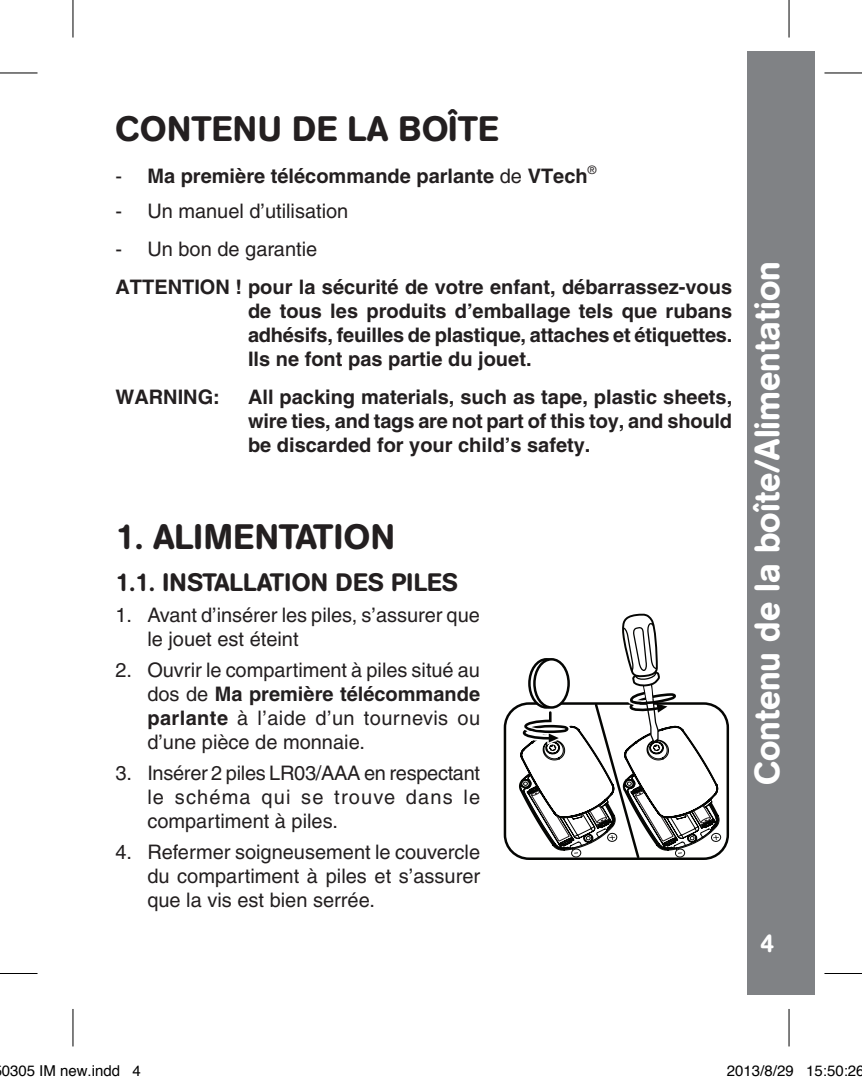
<style>
.page{position:relative;width:862px;height:1084px;background:#fff}
.page>*{position:absolute;margin:0;border:0;box-sizing:border-box;transform-origin:0 0}
.RIGHT_BAR{font:500 35px "AG Book Rounded";color:#fff}
.Headline{font:500 35px "AG Book Rounded";letter-spacing:.02em;color:#231f20}
.Wu_Big_Head{font:500 35px "AG Book Rounded";color:#231f20}
.Wu_Sec_Head{font:500 25px "AG Book Rounded";letter-spacing:.02em;color:#231f20}
.t1{font:500 25px "AG Book Rounded";color:#fff}
.Wu_General{font:500 20px/24px "Helvetica";color:#231f20;text-align:justify}
.Body_text{font:700 20px/24px "Helvetica";color:#231f20;text-align:justify}
.Wu_General-2{font:700 20px "Helvetica";color:#231f20}
.point{font:500 20px "Helvetica";color:#231f20}
.t2{font:15px "Helvetica";color:#000}
.Wu_General-3{font:500 11.75px "Helvetica";color:#231f20}
.s1{font-weight:500}
.s2{font-weight:700}
</style>
<div class="page">
<div style="left:747px;top:52px;width:67px;height:942px;background:#808285"></div>
<svg style="left:503px;top:613px;width:227px;height:247px"></svg>
<hr style="left:0;top:73px;width:38px;height:1px;background:#000">
<hr style="left:824px;top:73px;width:38px;height:1px;background:#000">
<hr style="left:0;top:973px;width:38px;height:1px;background:#000">
<hr style="left:824px;top:973px;width:38px;height:1px;background:#000">
<hr style="left:73px;top:0;width:1px;height:37px;background:#000">
<hr style="left:73px;top:1008px;width:1px;height:38px;background:#000">
<hr style="left:788px;top:0;width:1px;height:37px;background:#000">
<hr style="left:788px;top:1008px;width:1px;height:38px;background:#000">
<p class="Headline" style="left:115px;top:109px;width:384px">CONTENU DE LA BOÎTE</p>
<p class="Wu_General-2" style="left:115px;top:164px;width:474px"><span class="s1">-</span> Ma première télécommande parlante <span class="s1">de</span> VTech</p>
<p class="Wu_General-3" style="left:587px;top:163px;width:10px">®</p>
<p class="point" style="left:115px;top:199px;width:234px">- Un manuel d’utilisation</p>
<p class="point" style="left:115px;top:237px;width:203px">- Un bon de garantie</p>
<p class="Body_text" style="left:248px;top:274px;width:486px;text-indent:-133px">ATTENTION ! pour la sécurité de votre enfant, débarrassez-vous de tous les produits d’emballage tels que rubans adhésifs, feuilles de plastique, attaches et étiquettes.<br>Ils ne font pas partie du jouet.</p>
<p class="Body_text" style="left:115px;top:385px;width:106px">WARNING:</p>
<p class="Body_text" style="left:248px;top:385px;width:485px">All packing materials, such as tape, plastic sheets, wire ties, and tags are not part of this toy, and should be discarded for your child’s safety.</p>
<p class="Wu_Big_Head" style="left:115px;top:516px;width:281px">1. ALIMENTATION</p>
<p class="Wu_Sec_Head" style="left:115px;top:567px;width:344px">1.1. INSTALLATION DES PILES</p>
<p class="Wu_General" style="left:147px;top:603px;width:334px;text-indent:-32px">1. Avant d’insérer les piles, s’assurer que le jouet est éteint</p>
<p class="Wu_General" style="left:147px;top:658px;width:334px;text-indent:-32px">2. Ouvrir le compartiment à piles situé au dos de <span class="s2">Ma première télécommande parlante</span> à l’aide d’un tournevis ou d’une pièce de monnaie.</p>
<p class="Wu_General" style="left:147px;top:761px;width:334px;text-indent:-32px">3. Insérer 2 piles LR03/AAA en respectant le schéma qui se trouve dans le compartiment à piles.</p>
<p class="Wu_General" style="left:147px;top:840px;width:334px;text-indent:-32px">4. Refermer soigneusement le couvercle du compartiment à piles et s’assurer que la vis est bien serrée.</p>
<p class="RIGHT_BAR" style="left:747px;top:785px;width:525px;rotate:-90deg">Contenu de la boîte/Alimentation</p>
<p class="t1" style="left:760px;top:928px;width:16px">4</p>
<p class="t2" style="left:2px;top:1060px;width:141px">0305 IM new.indd 4</p>
<p class="t2" style="left:727px;top:1060px;width:139px">2013/8/29 15:50:26</p>
</div>
